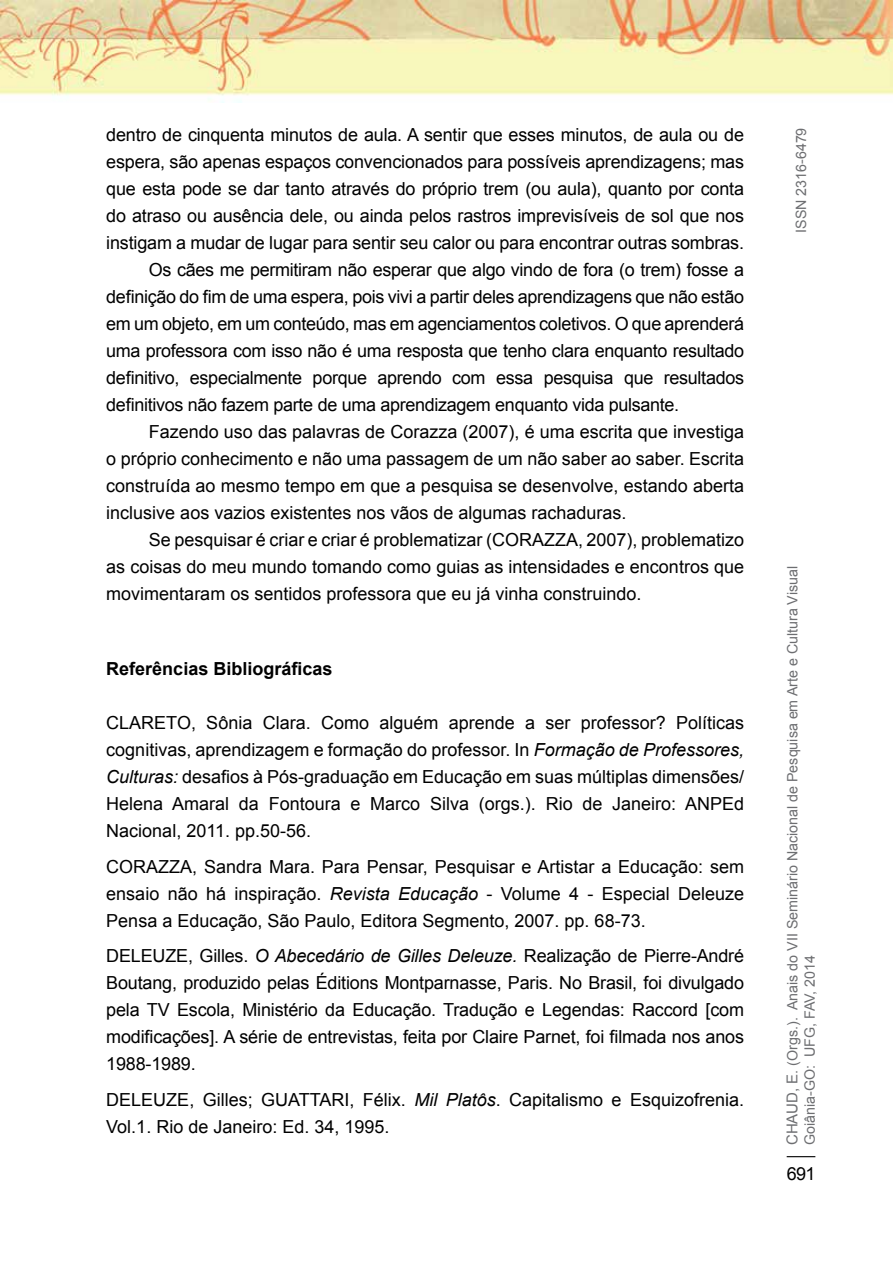
<style>
.page{position:relative;width:893px;height:1263px;background:#fff}
.page>*{position:absolute;margin:0;border:0;box-sizing:border-box;transform-origin:0 0}
.t1{font:18px/27px "Arial";letter-spacing:-.01em;color:#000;text-align:justify}
.t2{font:700 18px "Arial";color:#000}
.t3{font:14.25px/17.1px "Arial";color:#6d6e71}
.s1{font-style:italic}
.s2{font-size:15px}
</style>
<div class="page">
<svg style="left:787px;top:1156px;width:28px;height:1px"></svg>
<img style="left:0;top:0;width:893px;height:102px">
<p class="t1" style="left:106px;top:121px;width:639px">dentro de cinquenta minutos de aula. A sentir que esses minutos, de aula ou de</p>
<p class="t1" style="left:106px;top:148px;width:639px">espera, são apenas espaços convencionados para possíveis aprendizagens; mas</p>
<p class="t1" style="left:106px;top:175px;width:639px">que esta pode se dar tanto através do próprio trem (ou aula), quanto por conta</p>
<p class="t1" style="left:106px;top:202px;width:639px">do atraso ou ausência dele, ou ainda pelos rastros imprevisíveis de sol que nos</p>
<p class="t1" style="left:106px;top:229px;width:639px">instigam a mudar de lugar para sentir seu calor ou para encontrar outras sombras.</p>
<p class="t1" style="left:149px;top:256px;width:597px">Os cães me permitiram não esperar que algo vindo de fora (o trem) fosse a</p>
<p class="t1" style="left:106px;top:283px;width:639px">definição do fim de uma espera, pois vivi a partir deles aprendizagens que não estão</p>
<p class="t1" style="left:106px;top:310px;width:639px">em um objeto, em um conteúdo, mas em agenciamentos coletivos. O que aprenderá</p>
<p class="t1" style="left:106px;top:337px;width:639px">uma professora com isso não é uma resposta que tenho clara enquanto resultado</p>
<p class="t1" style="left:106px;top:364px;width:639px">definitivo, especialmente porque aprendo com essa pesquisa que resultados</p>
<p class="t1" style="left:106px;top:391px;width:574px">definitivos não fazem parte de uma aprendizagem enquanto vida pulsante.</p>
<p class="t1" style="left:149px;top:418px;width:597px">Fazendo uso das palavras de Corazza (2007), é uma escrita que investiga</p>
<p class="t1" style="left:106px;top:445px;width:639px">o próprio conhecimento e não uma passagem de um não saber ao saber. Escrita</p>
<p class="t1" style="left:106px;top:472px;width:639px">construída ao mesmo tempo em que a pesquisa se desenvolve, estando aberta</p>
<p class="t1" style="left:106px;top:499px;width:522px">inclusive aos vazios existentes nos vãos de algumas rachaduras.</p>
<p class="t1" style="left:149px;top:526px;width:597px">Se pesquisar é criar e criar é problematizar (CORAZZA, 2007), problematizo</p>
<p class="t1" style="left:106px;top:553px;width:639px">as coisas do meu mundo tomando como guias as intensidades e encontros que</p>
<p class="t1" style="left:106px;top:580px;width:537px">movimentaram os sentidos professora que eu já vinha construindo.</p>
<p class="t2" style="left:106px;top:657px;width:228px">Referências Bibliográficas</p>
<p class="t1" style="left:106px;top:710px;width:639px">CLARETO, Sônia Clara. Como alguém aprende a ser professor? Políticas cognitivas, aprendizagem e formação do professor. In <span class="s1">Formação de Professores, Culturas:</span> desafios à Pós-graduação em Educação em suas múltiplas dimensões/ Helena Amaral da Fontoura e Marco Silva (orgs.). Rio de Janeiro: ANPEd Nacional, 2011. pp.50-56.</p>
<p class="t1" style="left:106px;top:853px;width:639px">CORAZZA, Sandra Mara. Para Pensar, Pesquisar e Artistar a Educação: sem ensaio não há inspiração. <span class="s1">Revista Educação</span> - Volume 4 - Especial Deleuze Pensa a Educação, São Paulo, Editora Segmento, 2007. pp. 68-73.</p>
<p class="t1" style="left:106px;top:943px;width:639px">DELEUZE, Gilles. <span class="s1">O Abecedário de Gilles Deleuze.</span> Realização de Pierre-André Boutang, produzido pelas Éditions Montparnasse, Paris. No Brasil, foi divulgado pela TV Escola, Ministério da Educação. Tradução e Legendas: Raccord [com modificações]. A série de entrevistas, feita por Claire Parnet, foi filmada nos anos 1988-1989.</p>
<p class="t1" style="left:106px;top:1086px;width:639px">DELEUZE, Gilles; GUATTARI, Félix. <span class="s1">Mil Platôs</span>. Capitalismo e Esquizofrenia.<br>Vol.1. Rio de Janeiro: Ed. 34, 1995.</p>
<p class="t3" style="left:793px;top:233px;width:107px;rotate:-90deg">ISSN 2316-6479</p>
<p class="t3" style="left:784px;top:1145px;width:581px;rotate:-90deg"><span class="s2">Chaud, E</span>. (Orgs.). Anais do VII Seminário Nacional de Pesquisa em Arte e Cultura Visual<br>Goiânia-GO: U FG, FAV, 2014</p>
<p class="t1" style="left:787px;top:1160px;width:30px">691</p>
</div>
